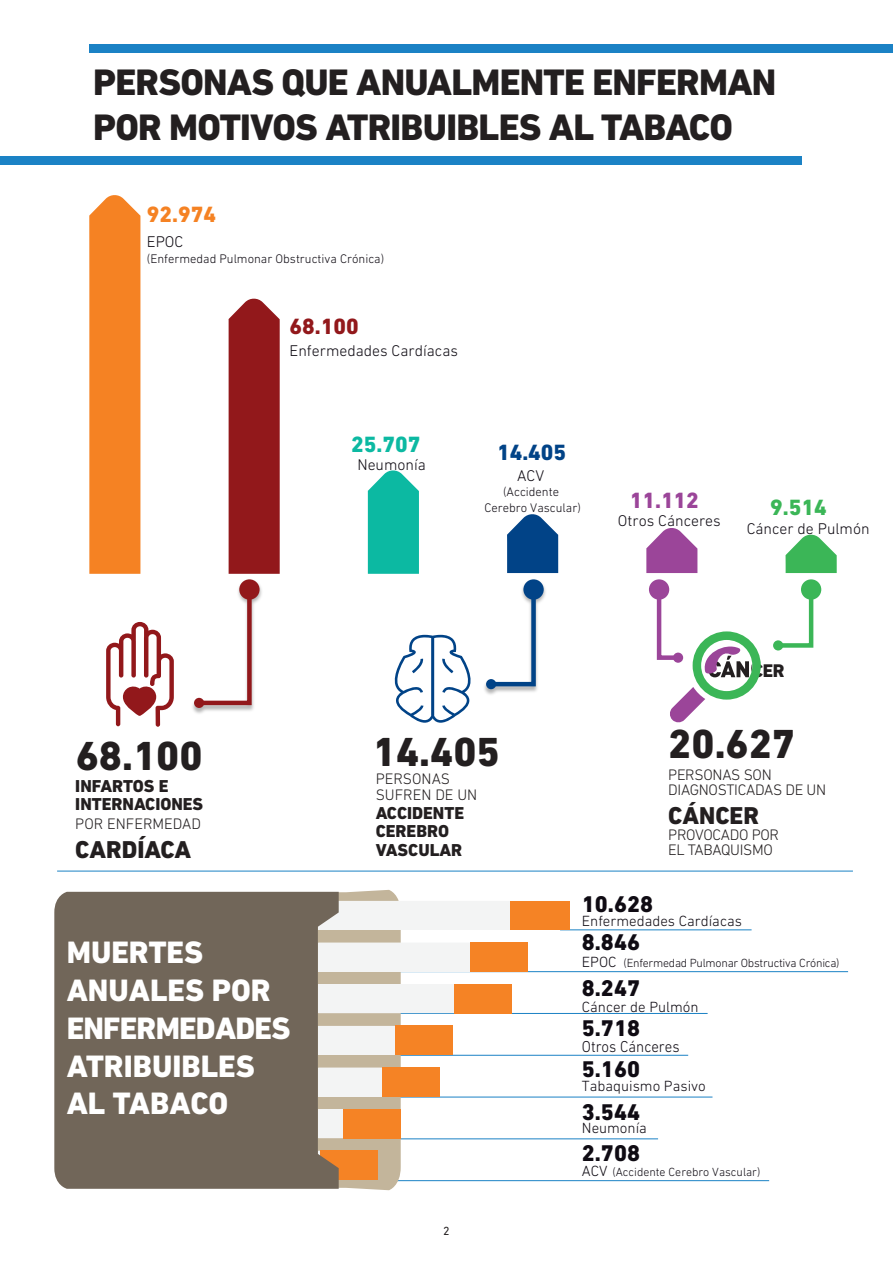
<style>
.page{position:relative;width:893px;height:1263px;background:#fff}
.page>*{position:absolute;margin:0;border:0;box-sizing:border-box;transform-origin:0 0}
.t1{font:800 41.25px "DIN Next LT Pro";color:#231f20}
.t2{font:800 37.5px/45px "DIN Next LT Pro";letter-spacing:-.02em;color:#231f20}
.t3{font:800 31.5px/37.8px "DIN Next LT Pro";color:#fff}
.t4{font:800 24.75px "DIN Next LT Pro";color:#231f20}
.t5{font:800 23.1px "DIN Next LT Pro";color:#0f0b13}
.t6{font:800 22.5px "DIN Next LT Pro";color:#f58223}
.t7{font:800 22.5px "DIN Next LT Pro";color:#92181b}
.t8{font:800 22.5px "DIN Next LT Pro";color:#0cb9a2}
.t9{font:800 22.5px "DIN Next LT Pro";color:#014387}
.t10{font:800 22.5px "DIN Next LT Pro";color:#9b4599}
.t11{font:800 22.5px "DIN Next LT Pro";color:#3bb657}
.t12{font:800 18.6px "DIN Next LT Pro";letter-spacing:-.02em;color:#231f20}
.t13{font:800 17.55px/18.6px "DIN Next LT Pro";color:#231f20}
.t14{font:300 16.05px "DIN Next LT Pro";color:#0f0b13;scale:.93 1}
.t15{font:300 15.75px "DIN Next LT Pro";color:#0f0b13}
.t16{font:300 15.45px/15.5px "DIN Next LT Pro";letter-spacing:-.02em;color:#231f20}
.t17{font:300 15.45px/15.5px "DIN Next LT Pro";color:#231f20}
.t18{font:300 15px "DIN Next LT Pro";color:#0f0b13}
.t19{font:300 12.6px/15.1px "DIN Next LT Pro";color:#0f0b13;text-align:center}
.t20{font:300 12px "DIN Next LT Pro";letter-spacing:-.02em;color:#0f0b13}
.t21{font:300 12px "DIN Next LT Pro";color:#0f0b13}
.t22{font:12px "DIN Next LT Pro";color:#231f20}
.s1{font-size:15px}
</style>
<div class="page">
<hr style="left:560px;top:929px;width:192px;height:1px;background:#1b82c5">
<hr style="left:386px;top:971px;width:462px;height:1px;background:#1b82c5">
<hr style="left:386px;top:1013px;width:322px;height:1px;background:#1b82c5">
<hr style="left:386px;top:1055px;width:302px;height:1px;background:#1b82c5">
<hr style="left:386px;top:1097px;width:326px;height:1px;background:#1b82c5">
<hr style="left:386px;top:1138px;width:272px;height:1px;background:#1b82c5">
<hr style="left:378px;top:1180px;width:391px;height:1px;background:#1b82c5">
<div style="left:0;top:156px;width:802px;height:9px;background:#1b82c5"></div>
<div style="left:89px;top:44px;width:804px;height:9px;background:#1b82c5"></div>
<img style="left:192px;top:581px;width:70px;height:133px">
<svg style="left:194px;top:584px;width:60px;height:123px"></svg>
<div style="left:239px;top:579px;width:21px;height:21px;background:#92181b;border-radius:50%"></div>
<div style="left:194px;top:698px;width:10px;height:10px;background:#92181b;border-radius:50%"></div>
<div style="left:229px;top:298px;width:51px;height:276px;background:#92181b"></div>
<svg style="left:785px;top:534px;width:52px;height:39px"></svg>
<svg style="left:646px;top:528px;width:51px;height:45px"></svg>
<svg style="left:507px;top:514px;width:51px;height:59px"></svg>
<svg style="left:368px;top:470px;width:51px;height:104px"></svg>
<div style="left:89px;top:195px;width:51px;height:379px;background:#f58223"></div>
<img style="left:484px;top:581px;width:62px;height:114px">
<svg style="left:486px;top:584px;width:52px;height:105px"></svg>
<div style="left:523px;top:579px;width:21px;height:21px;background:#014387;border-radius:50%"></div>
<div style="left:486px;top:679px;width:10px;height:10px;background:#014387;border-radius:50%"></div>
<svg style="left:309px;top:890px;width:261px;height:300px"></svg>
<div style="left:510px;top:901px;width:59px;height:29px;background:#f58325"></div>
<svg style="left:54px;top:892px;width:285px;height:297px;fill:#716659"></svg>
<hr style="left:57px;top:871px;width:796px;height:1px;background:#1b82c5">
<div style="left:649px;top:579px;width:20px;height:21px;background:#9b4599;border-radius:50%"></div>
<svg style="left:773px;top:585px;width:42px;height:65px"></svg>
<div style="left:801px;top:579px;width:20px;height:21px;background:#3bb657;border-radius:50%"></div>
<div style="left:773px;top:640px;width:10px;height:10px;background:#3bb657;border-radius:50%"></div>
<svg style="left:656px;top:584px;width:105px;height:139px"></svg>
<svg style="left:394px;top:635px;width:77px;height:88px"></svg>
<svg style="left:106px;top:622px;width:68px;height:105px"></svg>
<h2 class="t2" style="left:93px;top:59px;width:685px">PERSONAS QUE ANUALMENTE ENFERMAN<br>POR MOTIVOS ATRIBUIBLES AL TABACO</h2>
<h3 class="t6" style="left:147px;top:201px;width:71px">92.974</h3>
<p class="t15" style="left:147px;top:233px;width:38px">EPOC</p>
<p class="t19" style="left:147px;top:251px;width:239px">(Enfermedad Pulmonar Obstructiva Crónica)</p>
<h3 class="t7" style="left:290px;top:313px;width:71px">68.100</h3>
<h1 class="t1" style="left:76px;top:731px;width:128px">68.100</h1>
<h3 class="t13" style="left:75px;top:776px;width:129px">INFARTOS E<br>INTERNACIONES</h3>
<p class="t17" style="left:75px;top:816px;width:127px">POR ENFERMEDAD</p>
<h3 class="t4" style="left:75px;top:835px;width:118px">CARDÍACA</h3>
<p class="t15" style="left:290px;top:342px;width:170px">Enfermedades Cardíacas</p>
<h3 class="t8" style="left:351px;top:431px;width:71px">25.707</h3>
<p class="t15" style="left:357px;top:455px;width:70px">Neumonía</p>
<h3 class="t9" style="left:497px;top:439px;width:71px">14.405</h3>
<p class="t15" style="left:517px;top:467px;width:29px">ACV</p>
<p class="t19" style="left:484px;top:484px;width:98px">(Accidente<br>Cerebro Vascular)</p>
<h3 class="t10" style="left:630px;top:487px;width:71px">11.112</h3>
<p class="t15" style="left:618px;top:511px;width:104px">Otros Cánceres</p>
<h3 class="t11" style="left:770px;top:494px;width:58px">9.514</h3>
<p class="t15" style="left:747px;top:519px;width:124px">Cáncer de Pulmón</p>
<h1 class="t1" style="left:373px;top:727px;width:128px">14.405</h1>
<p class="t17" style="left:376px;top:771px;width:103px">PERSONAS<br>SUFREN DE UN</p>
<h3 class="t13" style="left:376px;top:803px;width:90px">ACCIDENTE<br>CEREBRO<br>VASCULAR</h3>
<h3 class="t12" style="left:718px;top:660px;width:68px">CÁNCER</h3>
<h1 class="t1" style="left:668px;top:720px;width:128px">20.627</h1>
<p class="t16" style="left:668px;top:767px;width:159px">PERSONAS SON<br>DIAGNOSTICADAS DE UN</p>
<h3 class="t4" style="left:668px;top:801px;width:92px">CÁNCER</h3>
<p class="t16" style="left:668px;top:826px;width:112px">PROVOCADO POR<br>EL TABAQUISMO</p>
<h3 class="t3" style="left:67px;top:933px;width:225px">MUERTES<br>ANUALES POR<br>ENFERMEDADES<br>ATRIBUIBLES<br>AL TABACO</h3>
<p class="t22" style="left:443px;top:1224px;width:8px">2</p>
<h3 class="t5" style="left:582px;top:891px;width:73px">10.628</h3>
<p class="t18" style="left:582px;top:912px;width:162px">Enfermedades Cardíacas</p>
<h3 class="t5" style="left:582px;top:929px;width:60px">8.846</h3>
<p class="t20" style="left:582px;top:956px;width:259px"><span class="s1">EPOC</span> (Enfermedad Pulmonar Obstructiva Crónica)</p>
<h3 class="t5" style="left:582px;top:975px;width:60px">8.247</h3>
<p class="t18" style="left:582px;top:998px;width:118px">Cáncer de Pulmón</p>
<h3 class="t5" style="left:582px;top:1014px;width:60px">5.718</h3>
<p class="t14" style="left:582px;top:1037px;width:107px">Otros Cánceres</p>
<h3 class="t5" style="left:582px;top:1056px;width:60px">5.160</h3>
<p class="t18" style="left:582px;top:1077px;width:125px">Tabaquismo Pasivo</p>
<h3 class="t5" style="left:582px;top:1098px;width:60px">3.544</h3>
<p class="t18" style="left:582px;top:1120px;width:67px">Neumonía</p>
<h3 class="t5" style="left:582px;top:1139px;width:60px">2.708</h3>
<p class="t21" style="left:582px;top:1165px;width:180px"><span class="s1">ACV</span> (Accidente Cerebro Vascular)</p>
</div>
